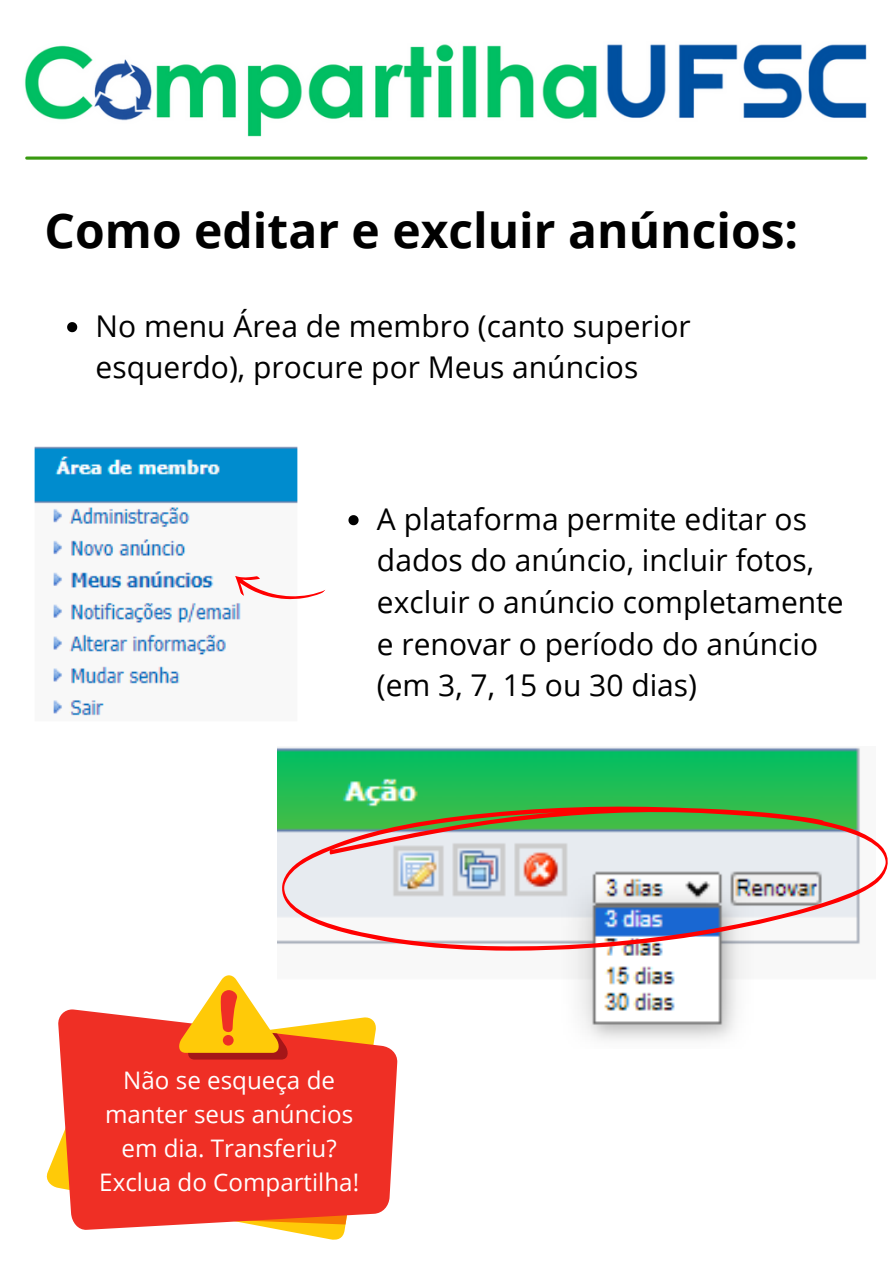
<style>
.page{position:relative;width:893px;height:1264px;background:#fff}
.page>*{position:absolute;margin:0;border:0;box-sizing:border-box;transform-origin:0 0}
.t1{font:700 48px "Open Sans";color:#000}
.t2{font:30px/41.5px "Open Sans";color:#000}
.t3{font:24.15px/33.8px "Open Sans";color:#fff;text-align:center}
</style>
<div class="page">
<img style="left:24px;top:44px;width:844px;height:115px">
<svg style="left:27px;top:156px;width:839px;height:4px;background:#62ae42"></svg>
<img style="left:34px;top:446px;width:264px;height:270px">
<svg style="left:229px;top:537px;width:96px;height:97px"></svg>
<img style="left:277px;top:747px;width:583px;height:293px">
<svg style="left:277px;top:804px;width:611px;height:146px"></svg>
<svg style="left:67px;top:322px;width:10px;height:10px"></svg>
<svg style="left:348px;top:515px;width:10px;height:10px"></svg>
<svg style="left:46px;top:1147px;width:299px;height:93px"></svg>
<svg style="left:58px;top:1009px;width:340px;height:221px;background:#f04634"></svg>
<svg style="left:178px;top:975px;width:111px;height:84px"></svg>
<p class="t1" style="left:45px;top:196px;width:755px">Como editar e excluir anúncios:</p>
<p class="t2" style="left:96px;top:304px;width:596px">No menu Área de membro (canto superior esquerdo), procure por Meus anúncios</p>
<p class="t2" style="left:377px;top:497px;width:468px">A plataforma permite editar os dados do anúncio, incluir fotos, excluir o anúncio completamente e renovar o período do anúncio (em 3, 7, 15 ou 30 dias)</p>
<p class="t3" style="left:99px;top:1063px;width:261px">Não se esqueça de manter seus anúncios em dia. Transferiu?<br>Exclua do Compartilha!</p>
</div>
